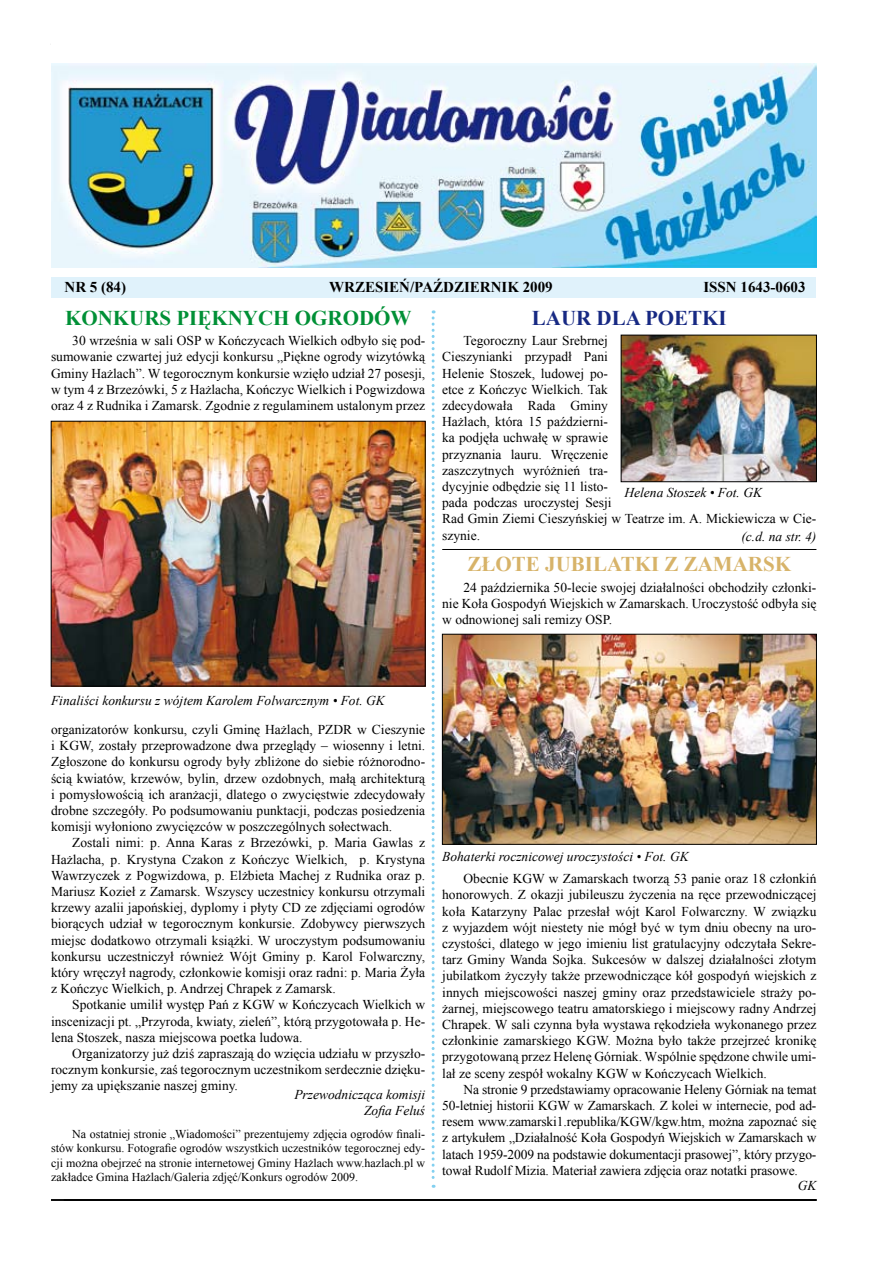
<style>
.page{position:relative;width:893px;height:1263px;background:#fff}
.page>*{position:absolute;margin:0;border:0;box-sizing:border-box;transform-origin:0 0}
.t1{font:700 21px "Times New Roman";color:#009036}
.t2{font:700 21px "Times New Roman";color:#d7b369}
.t3{font:700 21px "Times New Roman";color:#172983}
.t4{font:700 15px "Times New Roman";color:#000}
.t5{font:13.5px/16.2px "Times New Roman";color:#000;text-align:justify}
.t6{font:italic 13.5px/16.2px "Times New Roman";color:#000;text-align:right}
.t7{font:12px/14.4px "Times New Roman";color:#000;text-align:justify}
</style>
<div class="page">
<hr style="left:51px;top:1199px;width:765px;height:2px;background:#000">
<svg style="left:432px;top:310px;width:3px;height:878px"></svg>
<hr style="left:442px;top:549px;width:374px;height:1px;background:#000">
<img style="left:53px;top:423px;width:371px;height:261px">
<div style="left:51px;top:421px;width:375px;height:265px;border:1px solid #000"></div>
<img style="left:623px;top:337px;width:192px;height:143px">
<div style="left:621px;top:335px;width:196px;height:147px;border:1px solid #000"></div>
<img style="left:444px;top:636px;width:371px;height:207px">
<div style="left:442px;top:634px;width:375px;height:211px;border:1px solid #000"></div>
<div style="left:51px;top:277px;width:765px;height:20px;background:#e0f2fb"></div>
<img style="left:51px;top:64px;width:765px;height:204px">
<p class="t4" style="left:64px;top:276px;width:63px">Nr 5 (84)</p>
<p class="t4" style="left:329px;top:276px;width:225px">WRZESIEŃ/PAŹDZIERNIK 2009</p>
<p class="t4" style="left:703px;top:276px;width:104px">ISSN 1643-0603</p>
<h1 class="t1" style="left:65px;top:303px;width:348px">KONKURS PIĘKNYCH OGRODÓW</h1>
<p class="t5" style="left:51px;top:332px;width:376px;text-indent:21px">30 września w sali OSP w Kończycach Wielkich odbyło się pod&shy;sumowanie czwartej już edycji konkursu „Piękne ogrody wizytówką Gminy Hażlach”. W tegorocznym konkursie wzięło udział 27 posesji, w tym 4 z Brzezówki, 5 z Hażlacha, Kończyc Wielkich i Pogwizdowa oraz 4 z Rudnika i Zamarsk. Zgodnie z regulaminem ustalonym przez</p>
<h1 class="t3" style="left:532px;top:303px;width:196px">LAUR DLA POETKI</h1>
<p class="t5" style="left:442px;top:332px;width:376px;text-align:left;text-indent:21px">Tegoroczny Laur Srebrnej<br>Cieszynianki przypadł Pani<br>Helenie Stoszek, ludowej po-<br>etce z Kończyc Wielkich. Tak<br>zdecydowała Rada Gminy<br>Hażlach, która 15 październi-<br>ka podjęła uchwałę w sprawie<br>przyznania lauru. Wręczenie<br>zaszczytnych wyróżnień tra-<br>dycyjnie odbędzie się 11 listo-<br>pada podczas uroczystej Sesji<br>Rad Gmin Ziemi Cieszyńskiej w Teatrze im. A. Mickiewicza w Cie&shy;szynie.</p>
<p class="t6" style="left:624px;top:484px;width:139px">Helena Stoszek • Fot. GK</p>
<p class="t6" style="left:741px;top:528px;width:76px">(c.d. na str. 4)</p>
<h1 class="t2" style="left:468px;top:549px;width:325px">ZŁOTE JUBILATKI Z ZAMARSK</h1>
<p class="t5" style="left:442px;top:579px;width:376px;text-indent:21px">24 października 50-lecie swojej działalności obchodziły członki&shy;nie Koła Gospodyń Wiejskich w Zamarskach. Uroczystość odbyła się w odnowionej sali remizy OSP.</p>
<p class="t6" style="left:51px;top:692px;width:335px">Finaliści konkursu z wójtem Karolem Folwarcznym • Fot. GK</p>
<p class="t5" style="left:51px;top:721px;width:376px">organizatorów konkursu, czyli Gminę Hażlach, PZDR w Cieszynie i KGW, zostały przeprowadzone dwa przeglądy – wiosenny i letni.<br>Zgłoszone do konkursu ogrody były zbliżone do siebie różnorodno&shy;ścią kwiatów, krzewów, bylin, drzew ozdobnych, małą architekturą i pomysłowością ich aranżacji, dlatego o zwycięstwie zdecydowały drobne szczegóły. Po podsumowaniu punktacji, podczas posiedzenia komisji wyłoniono zwycięzców w poszczególnych sołectwach.</p>
<p class="t5" style="left:51px;top:834px;width:376px;text-indent:21px">Zostali nimi: p. Anna Karas z Brzezówki, p. Maria Gawlas z Hażlacha, p. Krystyna Czakon z Kończyc Wielkich, p. Krystyna Wawrzyczek z Pogwizdowa, p. Elżbieta Machej z Rudnika oraz p.<br>Mariusz Kozieł z Zamarsk. Wszyscy uczestnicy konkursu otrzymali krzewy azalii japońskiej, dyplomy i płyty CD ze zdjęciami ogrodów biorących udział w tegorocznym konkursie. Zdobywcy pierwszych miejsc dodatkowo otrzymali książki. W uroczystym podsumowaniu konkursu uczestniczył również Wójt Gminy p. Karol Folwarczny, który wręczył nagrody, członkowie komisji oraz radni: p. Maria Żyła z Kończyc Wielkich, p. Andrzej Chrapek z Zamarsk.</p>
<p class="t5" style="left:51px;top:996px;width:376px;text-indent:21px">Spotkanie umilił występ Pań z KGW w Kończycach Wielkich w inscenizacji pt. „Przyroda, kwiaty, zieleń”, którą przygotowała p. He&shy;lena Stoszek, nasza miejscowa poetka ludowa.</p>
<p class="t5" style="left:51px;top:1045px;width:376px;text-indent:21px">Organizatorzy już dziś zapraszają do wzięcia udziału w przyszło&shy;rocznym konkursie, zaś tegorocznym uczestnikom serdecznie dzięku&shy;jemy za upiększanie naszej gminy.</p>
<p class="t6" style="left:294px;top:1086px;width:132px">Przewodnicząca komisji<br>Zofia Feluś</p>
<p class="t7" style="left:51px;top:1126px;width:376px;text-indent:21px">Na ostatniej stronie „Wiadomości” prezentujemy zdjęcia ogrodów finali&shy;stów konkursu. Fotografie ogrodów wszystkich uczestników tegorocznej edy&shy;cji można obejrzeć na stronie internetowej Gminy Hażlach www.hazlach.pl w zakładce Gmina Hażlach/Galeria zdjęć/Konkurs ogrodów 2009.</p>
<p class="t6" style="left:442px;top:848px;width:248px">Bohaterki rocznicowej uroczystości • Fot. GK</p>
<p class="t5" style="left:442px;top:870px;width:376px;text-indent:21px">Obecnie KGW w Zamarskach tworzą 53 panie oraz 18 członkiń honorowych. Z okazji jubileuszu życzenia na ręce przewodniczącej koła Katarzyny Palac przesłał wójt Karol Folwarczny. W związku z wyjazdem wójt niestety nie mógł być w tym dniu obecny na uro&shy;czystości, dlatego w jego imieniu list gratulacyjny odczytała Sekre&shy;tarz Gminy Wanda Sojka. Sukcesów w dalszej działalności złotym jubilatkom życzyły także przewodniczące kół gospodyń wiejskich z innych miejscowości naszej gminy oraz przedstawiciele straży po&shy;żarnej, miejscowego teatru amatorskiego i miejscowy radny Andrzej Chrapek. W sali czynna była wystawa rękodzieła wykonanego przez członkinie zamarskiego KGW. Można było także przejrzeć kronikę przygotowaną przez Helenę Górniak. Wspólnie spędzone chwile umi&shy;lał ze sceny zespół wokalny KGW w Kończycach Wielkich.</p>
<p class="t5" style="left:442px;top:1081px;width:376px;text-indent:21px">Na stronie 9 przedstawiamy opracowanie Heleny Górniak na temat 50-letniej historii KGW w Zamarskach. Z kolei w internecie, pod ad&shy;resem www.zamarski1.republika/KGW/kgw.htm, można zapoznać się z artykułem „Działalność Koła Gospodyń Wiejskich w Zamarskach w latach 1959-2009 na podstawie dokumentacji prasowej”, który przygo&shy;tował Rudolf Mizia. Materiał zawiera zdjęcia oraz notatki prasowe.</p>
<p class="t6" style="left:798px;top:1176px;width:20px">GK</p>
</div>
